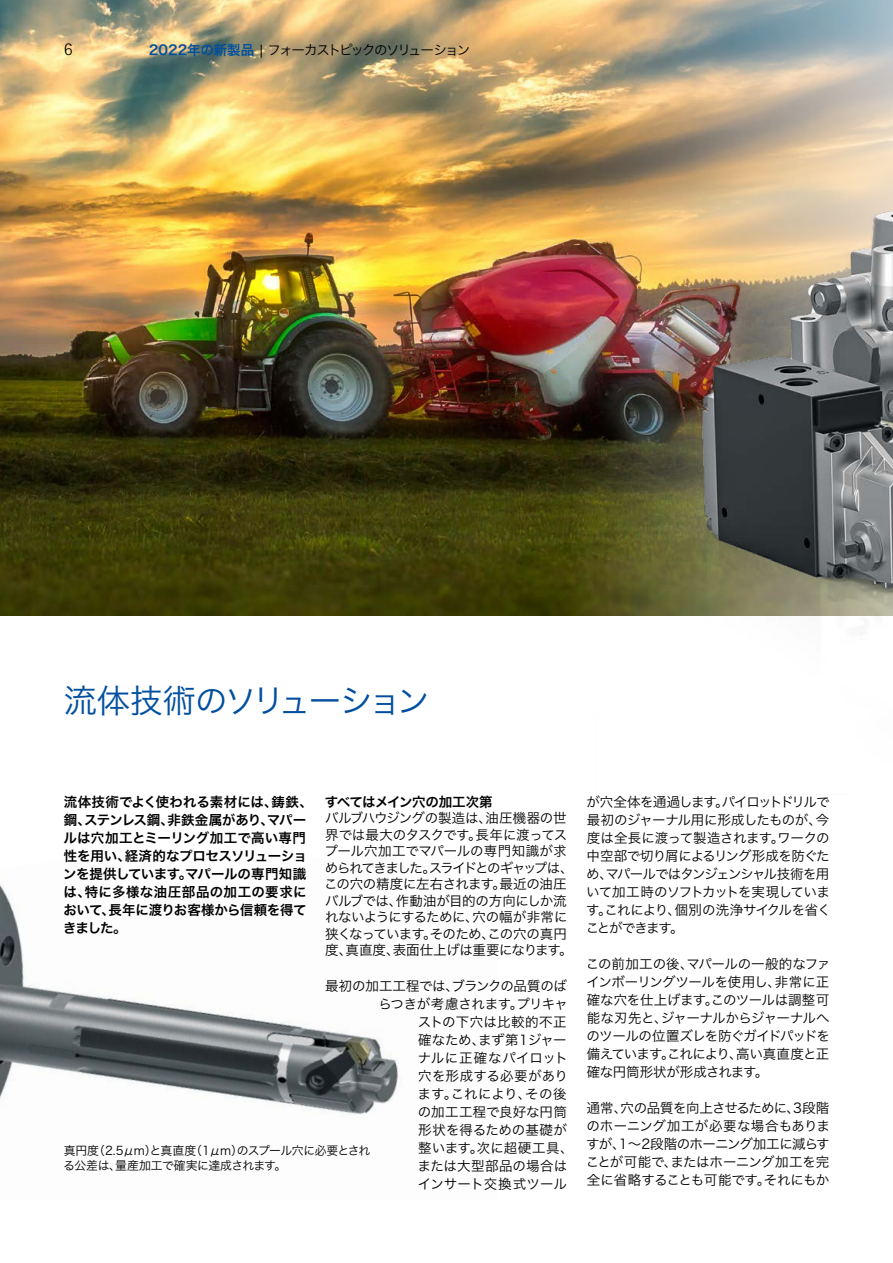
<style>
.page{position:relative;width:893px;height:1263px;background:#fff}
.page>*{position:absolute;margin:0;border:0;box-sizing:border-box;transform-origin:0 0}
.t1{font:33px "Hira Kaku Pro W3";letter-spacing:-.085em;color:#004f9f}
.t2{font:300 18px "Rotis Sans Serif W1 G";color:#000}
.t3{font:13.5px/18px "Hira Kaku Pro W3";letter-spacing:-.03em;color:#000;text-align:justify}
.t4{font:13.5px/18px "Hira Kaku Pro W3";letter-spacing:-.06em;color:#000}
.t5{font:13.5px/18px "Hira Kaku Pro W6";letter-spacing:-.01em;color:#000}
.t6{font:13.5px "Hira Kaku Pro W3";color:#000}
.t7{font:13.5px "Hira Kaku Pro W3";letter-spacing:.005em;color:#000}
.t8{font:13.5px "Hira Kaku Pro W3";letter-spacing:-.125em;color:#000}
.t9{font:13.5px "Hira Kaku Pro W3";letter-spacing:.025em;color:#000}
.t10{font:13.5px "Hira Kaku Pro W6";letter-spacing:-.045em;color:#000}
.t11{font:13.5px "Hira Kaku Pro W3";letter-spacing:.01em;color:#000}
.t12{font:12px/15px "Hira Kaku Pro W3";letter-spacing:-.055em;color:#000}
.s1{font-family:"Hira Kaku Pro W6";color:#004f9f}
</style>
<div class="page">
<img style="left:0;top:0;width:593px;height:615px">
<img style="left:0;top:883px;width:399px;height:233px">
<img style="left:593px;top:0;width:300px;height:616px">
<h2 class="t2" style="left:64px;top:39px;width:10px">6</h2>
<p class="t8" style="left:149px;top:38px;width:323px"><span class="s1">2022年の新製品</span> | フォーカストピックのソリューション</p>
<h1 class="t1" style="left:64px;top:671px;width:367px">流体技術のソリューション</h1>
<p class="t5" style="left:63px;top:792px;width:251px">流体技術でよく使われる素材には、鋳鉄、鋼、ステンレス鋼、非鉄金属があり、マパールは穴加工とミーリング加工で高い専門性を用い、経済的なプロセスソリューションを提供しています。マパールの専門知識は、特に多様な油圧部品の加工の要求において、長年に渡りお客様から信頼を得てきました。</p>
<p class="t10" style="left:325px;top:789px;width:169px">すべてはメイン穴の加工次第</p>
<p class="t3" style="left:324px;top:809px;width:251px;line-height:16.5px;text-align:left">バルブハウジングの製造は、油圧機器の世界では最大のタスクです。長年に渡ってスプール穴加工でマパールの専門知識が求められてきました。スライドとのギャップは、この穴の精度に左右されます。最近の油圧バルブでは、作動油が目的の方向にしか流れないようにするために、穴の幅が非常に狭くなっています。そのため、この穴の真円度、真直度、表面仕上げは重要になります。</p>
<p class="t3" style="left:325px;top:976px;width:243px">最初の加工工程では、ブランクの品質のば</p>
<p class="t3" style="left:378px;top:994px;width:191px">らつきが考慮されます。プリキャ</p>
<p class="t9" style="left:418px;top:1010px;width:151px">ストの下穴は比較的不正</p>
<p class="t3" style="left:418px;top:1030px;width:150px">確なため、まず第1ジャー</p>
<p class="t9" style="left:418px;top:1046px;width:152px">ナルに正確なパイロット</p>
<p class="t11" style="left:418px;top:1064px;width:151px">穴を形成する必要があり</p>
<p class="t6" style="left:418px;top:1082px;width:151px">ます。これにより、その後</p>
<p class="t6" style="left:418px;top:1100px;width:150px">の加工工程で良好な円筒</p>
<p class="t6" style="left:418px;top:1118px;width:150px">形状を得るための基礎が</p>
<p class="t7" style="left:418px;top:1136px;width:157px">整います。次に超硬工具、</p>
<p class="t7" style="left:418px;top:1154px;width:151px">または大型部品の場合は</p>
<p class="t7" style="left:418px;top:1172px;width:151px">インサート交換式ツール</p>
<p class="t12" style="left:63px;top:1142px;width:309px">真円度（2.5μm）と真直度（1μm）のスプール穴に必要とされる公差は、量産加工で確実に達成されます。</p>
<p class="t4" style="left:586px;top:791px;width:247px">が穴全体を通過します。パイロットドリルで最初のジャーナル用に形成したものが、今度は全長に渡って製造されます。ワークの中空部で切り屑によるリング形成を防ぐため、マパールではタンジェンシャル技術を用いて加工時のソフトカットを実現しています。これにより、個別の洗浄サイクルを省くことができます。</p>
<p class="t3" style="left:586px;top:953px;width:246px">この前加工の後、マパールの一般的なファインボーリングツールを使用し、非常に正確な穴を仕上げます。このツールは調整可能な刃先と、ジャーナルからジャーナルへのツールの位置ズレを防ぐガイドパッドを備えています。これにより、高い真直度と正確な円筒形状が形成されます。</p>
<p class="t3" style="left:586px;top:1097px;width:246px">通常、穴の品質を向上させるために、3段階のホーニング加工が必要な場合もありますが、1～2段階のホーニング加工に減らすことが可能で、またはホーニング加工を完全に省略することも可能です。それにもか</p>
</div>
